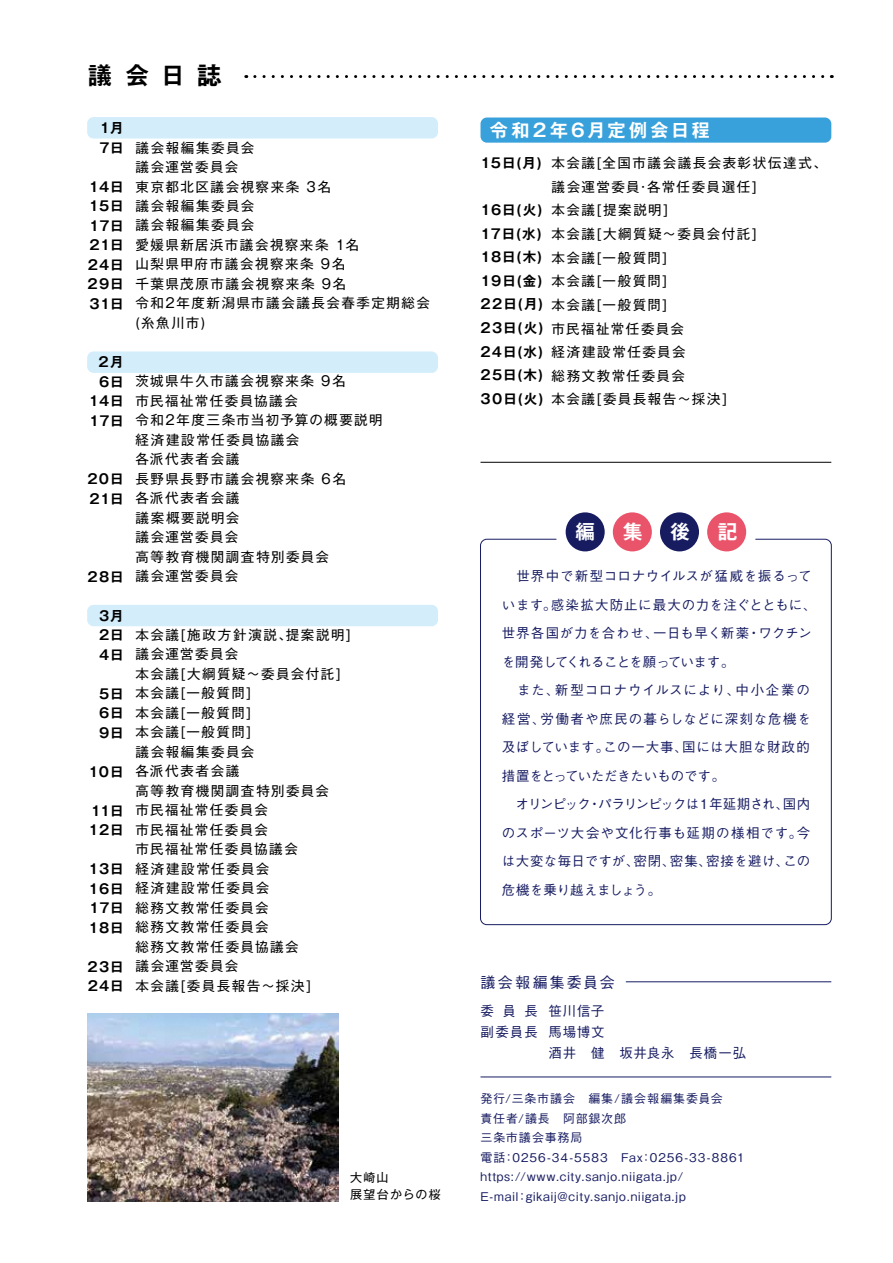
<style>
.page{position:relative;width:893px;height:1263px;background:#fff}
.page>*{position:absolute;margin:0;border:0;box-sizing:border-box;transform-origin:0 0}
.t1{font:25.5px "Midashi Go Pr 6 N MB31";color:#000}
.t2{font:700 19.5px "Gothic MB101 Pro De";color:#fff}
.t3{font:700 18px "Gothic MB101 Pro De";letter-spacing:.18em;color:#fff}
.t4{font:500 15px "Gothic BBB Pro";letter-spacing:.15em;color:#171c61}
.t5{font:13.5px/19.5px "Gothic MB101 Pro";letter-spacing:.11em;color:#000}
.t6{font:500 13.5px/28.5px "Gothic BBB Pro";letter-spacing:.035em;color:#171c61}
.t7{font:700 13.5px/19.5px "Gothic MB101 Pro De";letter-spacing:.065em;color:#000}
.t8{font:500 13.5px/21px "Gothic BBB Pro";letter-spacing:.055em;color:#171c61}
.t9{font:500 12px/19.5px "Gothic BBB Pro";letter-spacing:.06em;color:#171c61}
.t10{font:12px/17.2px "Gothic MB101 Pro";letter-spacing:.1em;color:#000}
</style>
<div class="page">
<div style="left:87px;top:117px;width:351px;height:21px;background:#d3edfb;border-radius:6px"></div>
<div style="left:480px;top:118px;width:351px;height:25px;background:#38a1db;border-radius:6px"></div>
<div style="left:87px;top:351px;width:351px;height:22px;background:#d3edfb;border-radius:6px"></div>
<div style="left:87px;top:605px;width:351px;height:21px;background:#d3edfb;border-radius:6px"></div>
<div style="left:566px;top:512px;width:39px;height:39px;background:#171c61;border-radius:50%"></div>
<div style="left:613px;top:512px;width:39px;height:39px;background:#e9546b;border-radius:50%"></div>
<div style="left:660px;top:512px;width:39px;height:39px;background:#171c61;border-radius:50%"></div>
<div style="left:707px;top:512px;width:39px;height:39px;background:#e9546b;border-radius:50%"></div>
<hr style="left:480px;top:462px;width:351px;height:1px;background:#000">
<hr style="left:626px;top:981px;width:205px;height:1px;background:#171c61">
<hr style="left:480px;top:1077px;width:351px;height:1px;background:#171c61">
<svg style="left:255px;top:75px;width:577px;height:3px"></svg>
<img style="left:87px;top:1014px;width:252px;height:187px">
<h1 class="t1" style="left:87px;top:55px;width:136px">議会日誌</h1>
<p class="t7" style="left:99px;top:117px;width:26px">1月<br>7日</p>
<p class="t7" style="left:87px;top:175px;width:38px;text-align:justify">14日15日17日21日24日29日31日</p>
<p class="t7" style="left:89px;top:351px;width:36px;text-align:right">2月<br>6日<br>14日<br>17日</p>
<p class="t7" style="left:87px;top:467px;width:38px">20日<br>21日</p>
<p class="t7" style="left:87px;top:565px;width:38px">28日</p>
<p class="t7" style="left:99px;top:604px;width:26px;text-align:justify">3月2日4日</p>
<p class="t7" style="left:99px;top:682px;width:26px;text-align:justify">5日6日9日</p>
<p class="t7" style="left:88px;top:760px;width:37px">10日</p>
<p class="t7" style="left:89px;top:799px;width:37px">11日<br>12日</p>
<p class="t7" style="left:88px;top:857px;width:37px;text-align:justify">13日16日17日18日</p>
<p class="t7" style="left:88px;top:955px;width:38px">23日<br>24日</p>
<p class="t5" style="left:135px;top:136px;width:296px">議会報編集委員会<br>議会運営委員会<br>東京都北区議会視察来条 3名<br>議会報編集委員会<br>議会報編集委員会<br>愛媛県新居浜市議会視察来条 1名<br>山梨県甲府市議会視察来条 9名<br>千葉県茂原市議会視察来条 9名<br>令和2年度新潟県市議会議長会春季定期総会(糸魚川市)</p>
<p class="t5" style="left:135px;top:370px;width:249px">茨城県牛久市議会視察来条 9名<br>市民福祉常任委員協議会<br>令和2年度三条市当初予算の概要説明経済建設常任委員協議会<br>各派代表者会議<br>長野県長野市議会視察来条 6名<br>各派代表者会議<br>議案概要説明会<br>議会運営委員会<br>高等教育機関調査特別委員会<br>議会運営委員会</p>
<p class="t5" style="left:135px;top:623px;width:217px">本会議[施政方針演説､提案説明]議会運営委員会<br>本会議[大綱質疑～委員会付託]本会議[一般質問]<br>本会議[一般質問]<br>本会議[一般質問]<br>議会報編集委員会<br>各派代表者会議<br>高等教育機関調査特別委員会<br>市民福祉常任委員会<br>市民福祉常任委員会<br>市民福祉常任委員協議会<br>経済建設常任委員会<br>経済建設常任委員会<br>総務文教常任委員会<br>総務文教常任委員会<br>総務文教常任委員協議会<br>議会運営委員会<br>本会議[委員長報告～採決]</p>
<p class="t10" style="left:350px;top:1167px;width:92px">大崎山<br>展望台からの桜</p>
<h3 class="t3" style="left:490px;top:115px;width:221px">令和2年6月定例会日程</h3>
<p class="t7" style="left:480px;top:151px;width:63px">15日(月)</p>
<p class="t7" style="left:480px;top:196px;width:65px;line-height:23.7px">16日(火)<br>17日(水)<br>18日(木)<br>19日(金)<br>22日(月)<br>23日(火)<br>24日(水)<br>25日(木)<br>30日(火)</p>
<p class="t5" style="left:552px;top:149px;width:270px;line-height:23.7px">本会議[全国市議会議長会表彰状伝達式､議会運営委員･各常任委員選任]<br>本会議[提案説明]<br>本会議[大綱質疑～委員会付託]<br>本会議[一般質問]<br>本会議[一般質問]<br>本会議[一般質問]<br>市民福祉常任委員会<br>経済建設常任委員会<br>総務文教常任委員会<br>本会議[委員長報告～採決]</p>
<h2 class="t2" style="left:576px;top:516px;width:21px">編</h2>
<h2 class="t2" style="left:623px;top:516px;width:21px">集</h2>
<h2 class="t2" style="left:670px;top:516px;width:21px">後</h2>
<h2 class="t2" style="left:718px;top:516px;width:21px">記</h2>
<p class="t6" style="left:502px;top:560px;width:317px">　世界中で新型コロナウイルスが猛威を振るっています。感染拡大防止に最大の力を注ぐとともに、世界各国が力を合わせ、一日も早く新薬・ワクチンを開発してくれることを願っています。<br>　また、新型コロナウイルスにより、中小企業の経営、労働者や庶民の暮らしなどに深刻な危機を及ぼしています。この一大事、国には大胆な財政的措置をとっていただきたいものです。<br>　オリンピック・パラリンピックは１年延期され、国内のスポーツ大会や文化行事も延期の様相です。今は大変な毎日ですが、密閉、密集、密接を避け、この危機を乗り越えましょう。</p>
<p class="t4" style="left:480px;top:970px;width:136px">議会報編集委員会</p>
<p class="t6" style="left:480px;top:999px;width:59px;line-height:21px">委 員 長副委員長</p>
<p class="t8" style="left:548px;top:999px;width:199px">笹川信子<br>馬場博文<br>酒井　健　坂井良永　長橋一弘</p>
<p class="t9" style="left:480px;top:1087px;width:266px">発行/三条市議会　編集/議会報編集委員会<br>責任者/議長　阿部銀次郎<br>三条市議会事務局<br>電話：0256-34-5583　Fax：0256-33-8861 https://www.city.sanjo.niigata.jp/<br>E-mail：gikaij@city.sanjo.niigata.jp</p>
</div>
